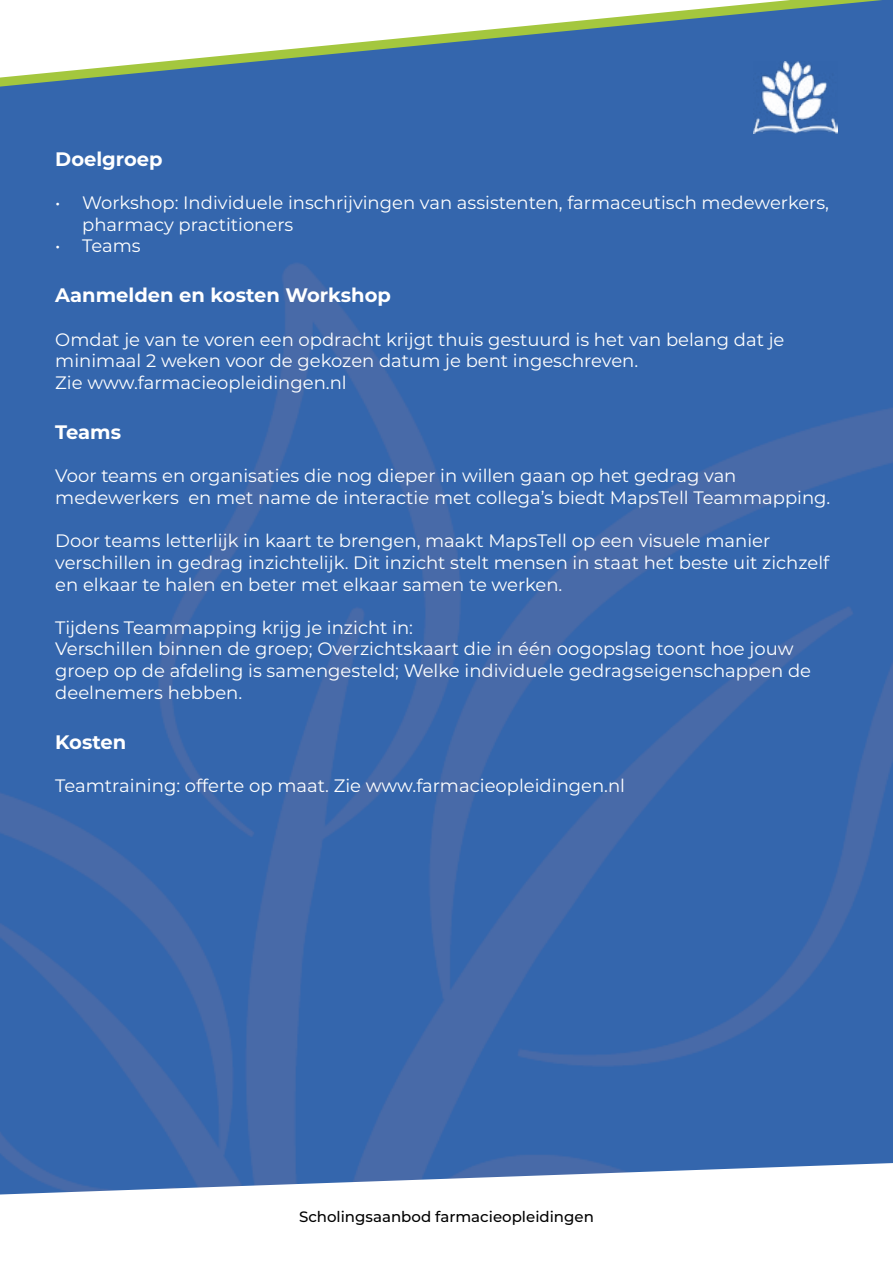
<style>
.page{position:relative;width:893px;height:1263px;background:#fff}
.page>*{position:absolute;margin:0;border:0;box-sizing:border-box;transform-origin:0 0}
.t1{font:700 19.5px "Montserrat";color:#fff}
.t2{font:18px/21.6px "Montserrat";color:#fff}
.t3{font:500 15px "Montserrat";color:#000}
</style>
<div class="page">
<img style="left:0;top:96px;width:893px;height:1067px">
<img style="left:753px;top:96px;width:85px;height:38px">
<svg style="left:0;top:0;width:893px;height:96px"></svg>
<svg style="left:0;top:1163px;width:893px;height:32px"></svg>
<p class="t1" style="left:55px;top:145px;width:109px">Doelgroep</p>
<p class="t2" style="left:82px;top:191px;width:748px;text-indent:-27px">• Workshop: Individuele inschrijvingen van assistenten, farmaceutisch medewerkers, pharmacy practitioners</p>
<p class="t2" style="left:55px;top:234px;width:87px">• Teams</p>
<p class="t1" style="left:55px;top:281px;width:337px">Aanmelden en kosten Workshop</p>
<p class="t2" style="left:55px;top:328px;width:731px">Omdat je van te voren een opdracht krijgt thuis gestuurd is het van belang dat je minimaal 2 weken voor de gekozen datum je bent ingeschreven.<br>Zie www.farmacieopleidingen.nl</p>
<p class="t1" style="left:55px;top:418px;width:67px">Teams</p>
<p class="t2" style="left:55px;top:465px;width:777px">Voor teams en organisaties die nog dieper in willen gaan op het gedrag van medewerkers en met name de interactie met collega’s biedt MapsTell Teammapping.</p>
<p class="t2" style="left:55px;top:529px;width:775px">Door teams letterlijk in kaart te brengen, maakt MapsTell op een visuele manier verschillen in gedrag inzichtelijk. Dit inzicht stelt mensen in staat het beste uit zichzelf en elkaar te halen en beter met elkaar samen te werken.</p>
<p class="t2" style="left:55px;top:616px;width:757px">Tijdens Teammapping krijg je inzicht in:<br>Verschillen binnen de groep; Overzichtskaart die in één oogopslag toont hoe jouw groep op de afdeling is samengesteld; Welke individuele gedragseigenschappen de deelnemers hebben.</p>
<p class="t1" style="left:55px;top:728px;width:73px">Kosten</p>
<p class="t2" style="left:55px;top:774px;width:571px">Teamtraining: offerte op maat. Zie www.farmacieopleidingen.nl</p>
<p class="t3" style="left:299px;top:1206px;width:296px">Scholingsaanbod farmacieopleidingen</p>
</div>
